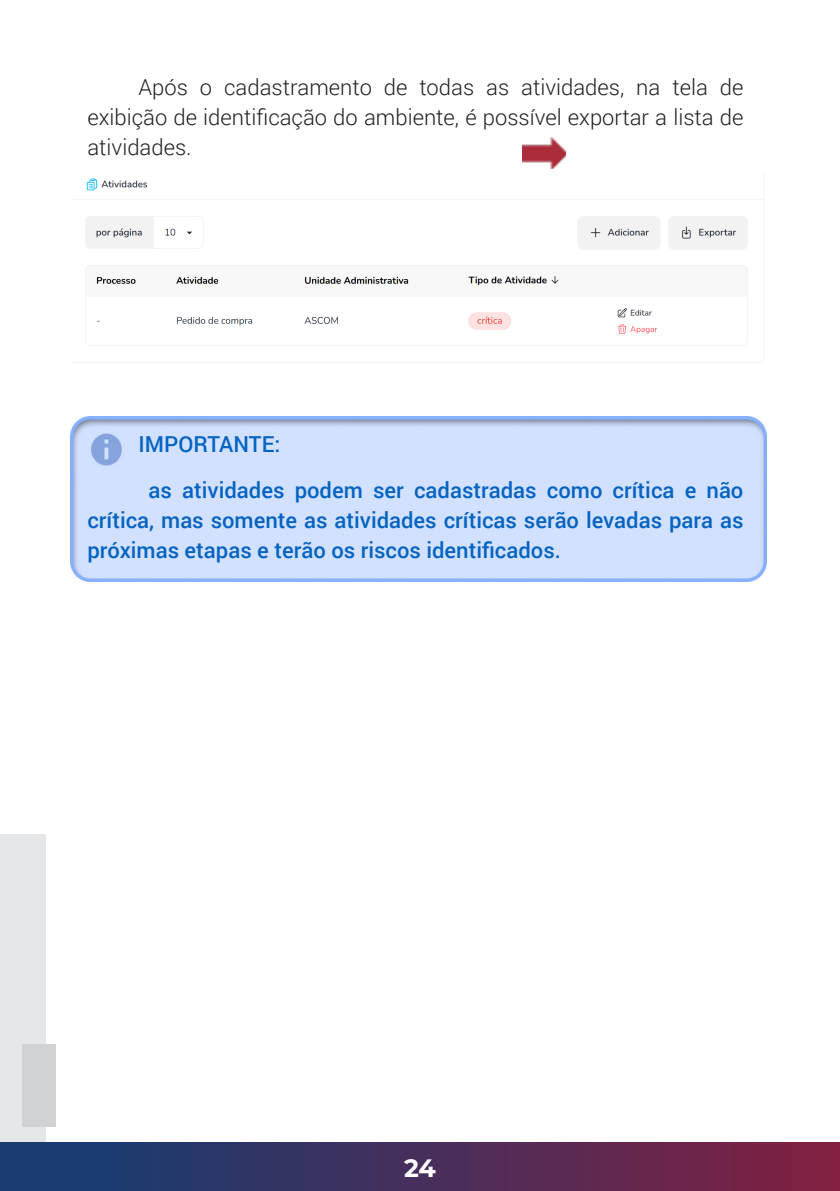
<style>
.page{position:relative;width:840px;height:1191px;background:#fff}
.page>*{position:absolute;margin:0;border:0;box-sizing:border-box;transform-origin:0 0}
.t1{font:700 25.2px "Montserrat";color:#fff}
.texto{font:500 22px/30px "Roboto";color:#0563c1;text-align:justify}
.texto-2{font:300 22px/30px "Roboto";color:#231f20;text-align:justify}
</style>
<div class="page">
<div style="left:0;top:834px;width:46px;height:357px;background:#e6e7e9"></div>
<div style="left:0;top:1142px;width:839px;height:49px;background:linear-gradient(to right,#0f3d73,#812042)"></div>
<div style="left:22px;top:1044px;width:34px;height:82px;background:#d1d2d4"></div>
<img style="left:70px;top:417px;width:695px;height:164px">
<img style="left:72px;top:172px;width:692px;height:191px">
<img style="left:522px;top:137px;width:43px;height:31px">
<p class="texto-2" style="left:87px;top:72px;width:657px;text-indent:51px">Após o cadastramento de todas as atividades, na tela de exibição de identificação do ambiente, é possível exportar a lista de atividades.</p>
<p class="texto" style="left:138px;top:428px;width:143px">IMPORTANTE:</p>
<p class="texto" style="left:87px;top:474px;width:657px;text-indent:61px">as atividades podem ser cadastradas como crítica e não crítica, mas somente as atividades críticas serão levadas para as próximas etapas e terão os riscos identificados.</p>
<p class="t1" style="left:404px;top:1149px;width:33px">24</p>
</div>
